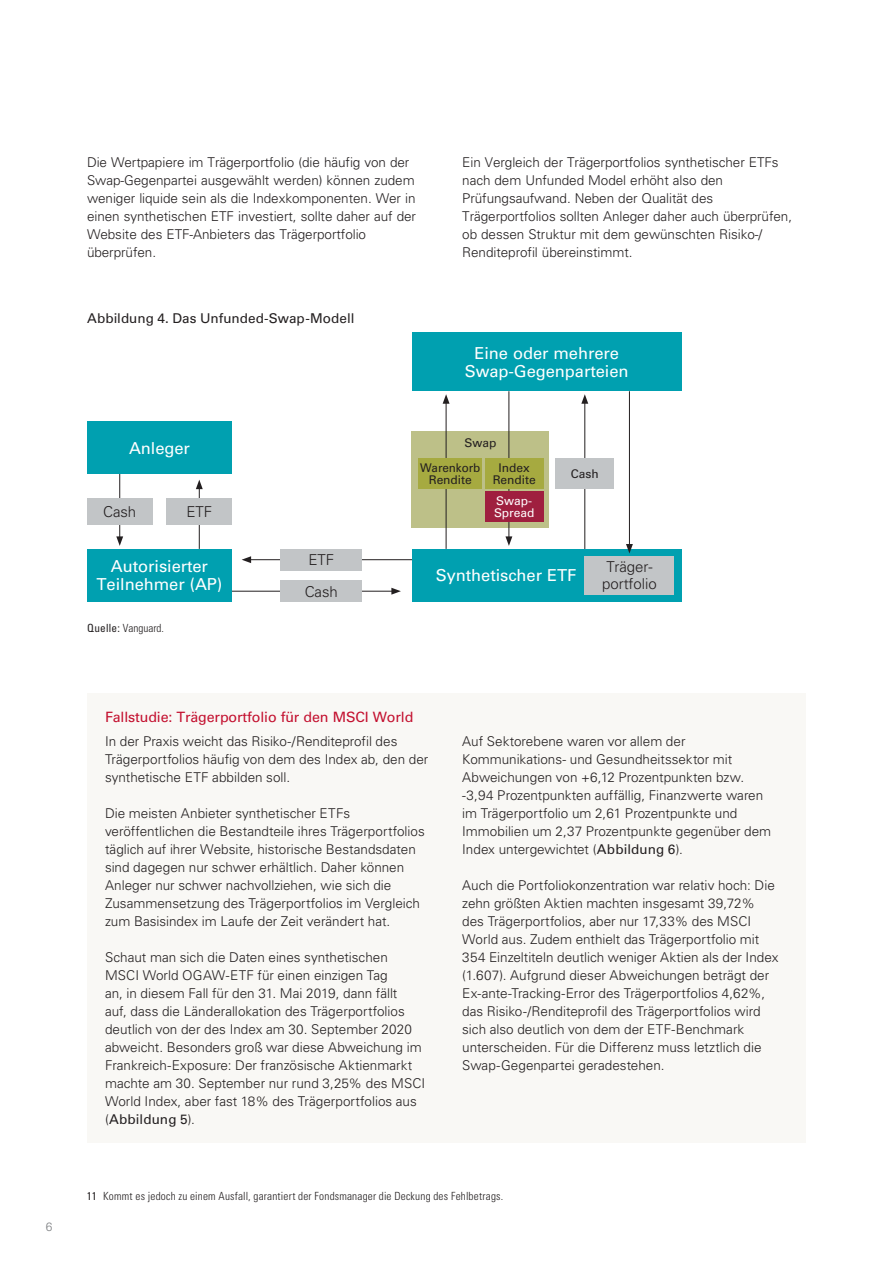
<style>
.page{position:relative;width:893px;height:1263px;background:#fff}
.page>*{position:absolute;margin:0;border:0;box-sizing:border-box;transform-origin:0 0}
.Body{font:16.5px/18px "Univers LT Std";letter-spacing:-.005em;color:#fff;text-align:center}
.Body-2{font:300 15px/16.5px "Univers LT Std";letter-spacing:-.005em;color:#231f20}
.A_head_red_9_5_12{font:14.25px "Univers LT Std";letter-spacing:-.01em;color:#c3102f}
.Body-3{font:300 13.5px/18px "Univers LT Std";letter-spacing:-.005em;color:#231f20}
.Chart_Head_Black{font:13.5px "Univers LT Std";letter-spacing:.005em;color:#231f20}
.Body-4{font:12px/12px "Univers LT Std";letter-spacing:-.005em;color:#231f20;text-align:center}
.Body-5{font:12px/12px "Univers LT Std";letter-spacing:-.005em;color:#fff}
.Page_number{font:300 12px "Univers LT Std";color:#7e8083}
.Body_Footnote_w_nu{font:300 condensed 11.25px "Univers LT Std";letter-spacing:.02em;color:#231f20}
.Chart_notes___sour{font:300 condensed 11.25px "Univers LT Std";color:#231f20}
.s1{font-weight:400}
</style>
<div class="page">
<div style="left:87px;top:693px;width:719px;height:450px;background:#f9f8f5"></div>
<hr style="left:231px;top:591px;width:163px;height:1px;background:#231f20">
<svg style="left:391px;top:588px;width:10px;height:7px"></svg>
<div style="left:412px;top:431px;width:137px;height:97px;background:#bdc088"></div>
<hr style="left:249px;top:559px;width:164px;height:1px;background:#231f20">
<svg style="left:242px;top:556px;width:9px;height:7px"></svg>
<hr style="left:584px;top:401px;width:1px;height:149px;background:#231f20">
<svg style="left:581px;top:394px;width:7px;height:10px"></svg>
<hr style="left:446px;top:401px;width:1px;height:148px;background:#231f20">
<svg style="left:443px;top:394px;width:7px;height:10px"></svg>
<hr style="left:119px;top:474px;width:1px;height:65px;background:#231f20">
<svg style="left:116px;top:536px;width:7px;height:10px"></svg>
<hr style="left:199px;top:487px;width:1px;height:62px;background:#231f20">
<svg style="left:196px;top:480px;width:7px;height:9px"></svg>
<div style="left:87px;top:498px;width:65px;height:27px;background:#c2c5c7"></div>
<div style="left:167px;top:498px;width:65px;height:27px;background:#c2c5c7"></div>
<div style="left:281px;top:581px;width:81px;height:21px;background:#c2c5c7"></div>
<div style="left:281px;top:549px;width:81px;height:21px;background:#c2c5c7"></div>
<div style="left:556px;top:458px;width:58px;height:31px;background:#c2c5c7"></div>
<div style="left:87px;top:421px;width:145px;height:53px;background:#00a0b0"></div>
<div style="left:87px;top:549px;width:145px;height:53px;background:#00a0b0"></div>
<div style="left:412px;top:549px;width:270px;height:52px;background:#00a0b0"></div>
<div style="left:412px;top:332px;width:270px;height:59px;background:#00a0b0"></div>
<div style="left:585px;top:556px;width:89px;height:38px;background:#c2c5c7"></div>
<hr style="left:629px;top:391px;width:1px;height:155px;background:#231f20">
<svg style="left:626px;top:544px;width:7px;height:9px"></svg>
<hr style="left:508px;top:391px;width:1px;height:148px;background:#231f20">
<svg style="left:505px;top:536px;width:7px;height:10px"></svg>
<div style="left:418px;top:458px;width:64px;height:31px;background:#a6aa40"></div>
<div style="left:485px;top:491px;width:58px;height:31px;background:#9f1f3f"></div>
<div style="left:485px;top:458px;width:58px;height:31px;background:#a6aa40"></div>
<p class="Page_number" style="left:46px;top:1220px;width:8px">6</p>
<p class="Body-3" style="left:87px;top:154px;width:331px">Die Wertpapiere im Trägerportfolio (die häufig von der Swap-Gegenpartei ausgewählt werden) können zudem weniger liquide sein als die Indexkomponenten. Wer in einen synthetischen ETF investiert, sollte daher auf der Website des ETF-Anbieters das Trägerportfolio überprüfen.</p>
<p class="Body-3" style="left:462px;top:154px;width:331px">Ein Vergleich der Trägerportfolios synthetischer ETFs nach dem Unfunded Model erhöht also den Prüfungsaufwand. Neben der Qualität des Trägerportfolios sollten Anleger daher auch überprüfen, ob dessen Struktur mit dem gewünschten Risiko-/ Renditeprofil übereinstimmt.</p>
<p class="Chart_Head_Black" style="left:87px;top:310px;width:269px">Abbildung 4. Das Unfunded-Swap-Modell</p>
<p class="Body" style="left:129px;top:439px;width:62px">Anleger</p>
<p class="Body-2" style="left:103px;top:503px;width:35px">Cash</p>
<p class="Body-2" style="left:186px;top:503px;width:27px">ETF</p>
<p class="Body" style="left:465px;top:344px;width:165px">Eine oder mehrere<br>Swap-Gegenparteien</p>
<p class="Body-4" style="left:464px;top:437px;width:33px">Swap</p>
<p class="Body-4" style="left:420px;top:461px;width:62px">Warenkorb<br>Rendite</p>
<p class="Body-4" style="left:493px;top:461px;width:44px">Index<br>Rendite</p>
<p class="Body-5" style="left:494px;top:494px;width:42px">Swap-<br>Spread</p>
<p class="Body-4" style="left:571px;top:467px;width:29px">Cash</p>
<p class="Body-2" style="left:308px;top:551px;width:27px">ETF</p>
<p class="Body" style="left:97px;top:558px;width:127px">Autorisierter<br>Teilnehmer (AP)</p>
<p class="Body" style="left:436px;top:566px;width:142px">Synthetischer ETF</p>
<p class="Body-2" style="left:305px;top:583px;width:35px">Cash</p>
<p class="Chart_notes___sour" style="left:87px;top:621px;width:78px"><span class="s1">Quelle:</span> Vanguard.</p>
<p class="Body-2" style="left:602px;top:559px;width:56px">Träger&shy;portfolio</p>
<p class="A_head_red_9_5_12" style="left:105px;top:708px;width:310px">Fallstudie: Trägerportfolio für den MSCI World</p>
<p class="Body-3" style="left:105px;top:732px;width:325px">In der Praxis weicht das Risiko-/Renditeprofil des<br>Trägerportfolios häufig von dem des Index ab, den der synthetische ETF abbilden soll.</p>
<p class="Body-3" style="left:105px;top:804px;width:321px">Die meisten Anbieter synthetischer ETFs veröffentlichen die Bestandteile ihres Trägerportfolios täglich auf ihrer Website, historische Bestandsdaten sind dagegen nur schwer erhältlich. Daher können Anleger nur schwer nachvollziehen, wie sich die Zusammensetzung des Trägerportfolios im Vergleich zum Basisindex im Laufe der Zeit verändert hat.</p>
<p class="Body-3" style="left:105px;top:948px;width:322px">Schaut man sich die Daten eines synthetischen MSCI World OGAW-ETF für einen einzigen Tag<br>an, in diesem Fall für den 31. Mai 2019, dann fällt<br>auf, dass die Länderallokation des Trägerportfolios deutlich von der des Index am 30. September 2020 abweicht. Besonders groß war diese Abweichung im Frankreich-Exposure: Der französische Aktienmarkt machte am 30. September nur rund 3,25% des MSCI World Index, aber fast 18% des Trägerportfolios aus (<span class="s1">Abbildung 5</span>).</p>
<p class="Body-3" style="left:462px;top:732px;width:310px">Auf Sektorebene waren vor allem der Kommunikations- und Gesundheitssektor mit Abweichungen von +6,12 Prozentpunkten bzw. -3,94 Prozentpunkten auffällig, Finanzwerte waren im Trägerportfolio um 2,61 Prozentpunkte und Immobilien um 2,37 Prozentpunkte gegenüber dem Index untergewichtet (<span class="s1">Abbildung 6</span>).</p>
<p class="Body-3" style="left:462px;top:876px;width:318px">Auch die Portfoliokonzentration war relativ hoch: Die zehn größten Aktien machten insgesamt 39,72% des Trägerportfolios, aber nur 17,33% des MSCI World aus. Zudem enthielt das Trägerportfolio mit 354 Einzeltiteln deutlich weniger Aktien als der Index (1.607). Aufgrund dieser Abweichungen beträgt der Ex-ante-Tracking-Error des Trägerportfolios 4,62%, das Risiko-/Renditeprofil des Trägerportfolios wird sich also deutlich von dem der ETF-Benchmark unterscheiden. Für die Differenz muss letztlich die Swap-Gegenpartei geradestehen.</p>
<p class="Body_Footnote_w_nu" style="left:87px;top:1189px;width:418px"><span class="s1">11</span> Kommt es jedoch zu einem Ausfall, garantiert der Fondsmanager die Deckung des Fehlbetrags.</p>
</div>
